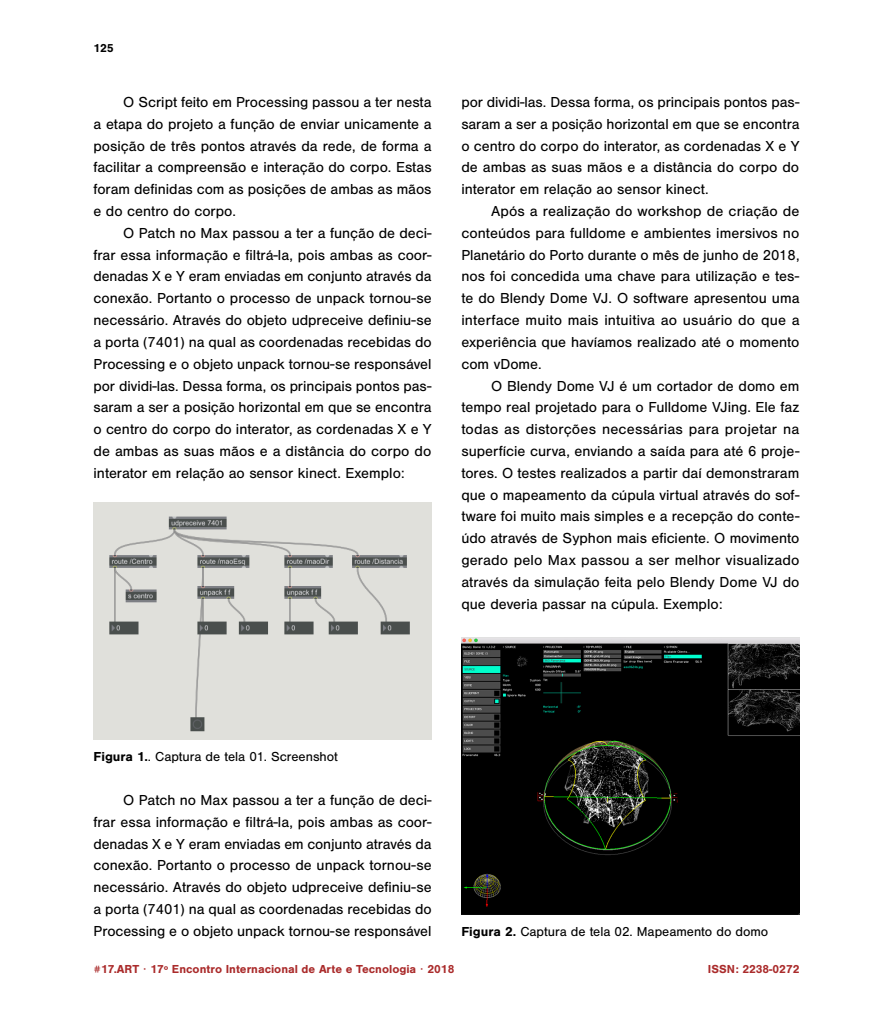
<style>
.page{position:relative;width:893px;height:1021px;background:#fff}
.page>*{position:absolute;margin:0;border:0;box-sizing:border-box;transform-origin:0 0}
.t1{font:15px/21.8px "Nimbus San";color:#000;text-align:justify}
.t2{font:13.5px "Nimbus San";color:#000}
.t3{font:700 12px "Nimbus San";color:#aa2b2b}
.t4{font:700 12px "Nimbus San";color:#000}
.s1{font-weight:700}
</style>
<div class="page">
<img style="left:94px;top:502px;width:338px;height:237px">
<img style="left:461px;top:637px;width:338px;height:277px">
<p class="t4" style="left:94px;top:42px;width:22px">125</p>
<p class="t1" style="left:94px;top:91px;width:340px;text-indent:30px">O Script feito em Processing passou a ter nesta a etapa do projeto a função de enviar unicamente a posição de três pontos através da rede, de forma a facilitar a compreensão e interação do corpo. Estas foram definidas com as posições de ambas as mãos e do centro do corpo.</p>
<p class="t1" style="left:94px;top:222px;width:340px;text-indent:30px">O Patch no Max passou a ter a função de deci&shy;frar essa informação e filtrá-la, pois ambas as coor&shy;denadas X e Y eram enviadas em conjunto através da conexão. Portanto o processo de unpack tornou-se necessário. Através do objeto udpreceive definiu-se a porta (7401) na qual as coordenadas recebidas do Processing e o objeto unpack tornou-se responsável por dividi-las. Dessa forma, os principais pontos pas&shy;saram a ser a posição horizontal em que se encontra o centro do corpo do interator, as cordenadas X e Y de ambas as suas mãos e a distância do corpo do interator em relação ao sensor kinect. Exemplo:</p>
<p class="t1" style="left:461px;top:91px;width:340px">por dividi-las. Dessa forma, os principais pontos pas&shy;saram a ser a posição horizontal em que se encontra o centro do corpo do interator, as cordenadas X e Y de ambas as suas mãos e a distância do corpo do interator em relação ao sensor kinect.</p>
<p class="t1" style="left:461px;top:200px;width:340px;text-indent:30px">Após a realização do workshop de criação de conteúdos para fulldome e ambientes imersivos no Planetário do Porto durante o mês de junho de 2018, nos foi concedida uma chave para utilização e tes&shy;te do Blendy Dome VJ. O software apresentou uma interface muito mais intuitiva ao usuário do que a experiência que havíamos realizado até o momento com vDome.</p>
<p class="t1" style="left:461px;top:375px;width:340px;text-indent:30px">O Blendy Dome VJ é um cortador de domo em tempo real projetado para o Fulldome VJing. Ele faz todas as distorções necessárias para projetar na superfície curva, enviando a saída para até 6 proje&shy;tores. O testes realizados a partir daí demonstraram que o mapeamento da cúpula virtual através do sof&shy;tware foi muito mais simples e a recepção do conte&shy;údo através de Syphon mais eficiente. O movimento gerado pelo Max passou a ser melhor visualizado através da simulação feita pelo Blendy Dome VJ do que deveria passar na cúpula. Exemplo:</p>
<p class="t2" style="left:94px;top:749px;width:246px"><span class="s1">Figura 1.</span>. Captura de tela 01. Screenshot</p>
<p class="t1" style="left:94px;top:789px;width:340px;text-indent:30px">O Patch no Max passou a ter a função de deci&shy;frar essa informação e filtrá-la, pois ambas as coor&shy;denadas X e Y eram enviadas em conjunto através da conexão. Portanto o processo de unpack tornou-se necessário. Através do objeto udpreceive definiu-se a porta (7401) na qual as coordenadas recebidas do Processing e o objeto unpack tornou-se responsável</p>
<p class="t2" style="left:461px;top:924px;width:308px"><span class="s1">Figura 2.</span> Captura de tela 02. Mapeamento do domo</p>
<p class="t3" style="left:94px;top:962px;width:362px">#17.ART <sup>•</sup> 17º Encontro Internacional de Arte e Tecnologia <sup>•</sup> 2018</p>
<p class="t3" style="left:708px;top:962px;width:93px">ISSN: 2238-0272</p>
</div>
